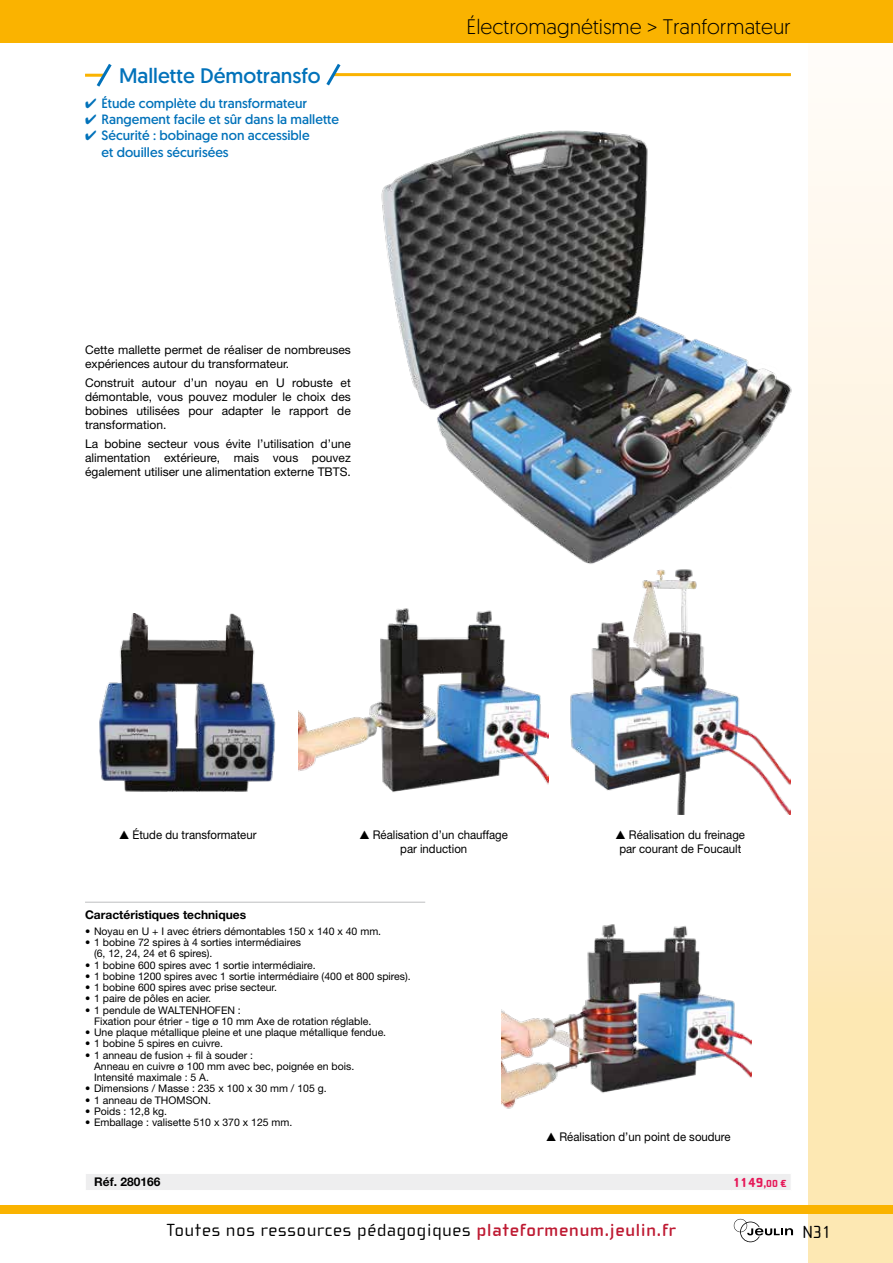
<style>
.page{position:relative;width:893px;height:1263px;background:#fff}
.page>*{position:absolute;margin:0;border:0;box-sizing:border-box;transform-origin:0 0}
.t1{font:300 21px "Geomanist";color:#000}
.t2{font:21px "Geomanist";color:#0272ba}
.t3{font:18px "Cholla Wide OT";letter-spacing:.05em;color:#000}
.t4{font:13.5px/16.2px "Geomanist";color:#0272ba}
.t5{font:800 13.5px "Cholla Wide OT";color:#e61858}
.t6{font:12px/14.2px "Helvetica Neue";color:#000;text-align:justify}
.t7{font:12px/14.2px "Helvetica Neue";color:#000;text-align:center;scale:.95 1}
.t8{font:700 12px "Helvetica Neue";color:#000}
.t9{font:10.5px/11.2px "Helvetica Neue";color:#000}
.s1{font-size:10.5px}
.s2{font-weight:700;color:#be1a32}
</style>
<div class="page">
<div style="left:808px;top:0;width:85px;height:1263px;background:linear-gradient(to bottom,#fffdfe,#fde4ab)"></div>
<div style="left:0;top:0;width:893px;height:43px;background:#fab300"></div>
<svg style="left:734px;top:1219px;width:59px;height:23px"></svg>
<div style="left:0;top:1205px;width:893px;height:8px;background:#fab300"></div>
<img style="left:381px;top:115px;width:432px;height:462px">
<img style="left:502px;top:924px;width:250px;height:185px">
<div style="left:86px;top:1174px;width:705px;height:16px;background:#eeeeef"></div>
<hr style="left:85px;top:74px;width:19px;height:3px;background:#fab300">
<svg style="left:94px;top:64px;width:18px;height:23px"></svg>
<hr style="left:334px;top:73px;width:457px;height:3px;background:#fab300">
<svg style="left:326px;top:64px;width:17px;height:22px"></svg>
<hr style="left:85px;top:902px;width:340px;height:1px;background:#bdbec0">
<img style="left:540px;top:564px;width:250px;height:251px">
<img style="left:299px;top:589px;width:250px;height:226px">
<img style="left:99px;top:614px;width:177px;height:178px">
<h1 class="t2" style="left:119px;top:62px;width:203px">Mallette Démotransfo</h1>
<p class="t4" style="left:85px;top:95px;width:224px">✔ Étude complète du transformateur</p>
<p class="t4" style="left:85px;top:111px;width:256px">✔ Rangement facile et sûr dans la mallette</p>
<p class="t4" style="left:102px;top:127px;width:210px;text-indent:-16px">✔ Sécurité : bobinage non accessible et douilles sécurisées</p>
<p class="t6" style="left:85px;top:342px;width:267px">Cette mallette permet de réaliser de nombreuses expériences autour du transformateur.</p>
<p class="t6" style="left:85px;top:375px;width:267px">Construit autour d’un noyau en U robuste et démontable, vous pouvez moduler le choix des bobines utilisées pour adapter le rapport de transformation.</p>
<p class="t6" style="left:85px;top:436px;width:267px">La bobine secteur vous évite l’utilisation d’une alimentation extérieure, mais vous pouvez également utiliser une alimentation externe TBTS.</p>
<h1 class="t1" style="left:466px;top:13px;width:326px">Électromagnétisme &gt; Tranformateur</h1>
<p class="t7" style="left:119px;top:827px;width:146px">▲ Étude du transformateur</p>
<p class="t7" style="left:359px;top:827px;width:158px">▲ Réalisation d’un chauffage par induction</p>
<p class="t7" style="left:616px;top:827px;width:138px">▲ Réalisation du freinage par courant de Foucault</p>
<p class="t8" style="left:85px;top:908px;width:163px">Caractéristiques techniques</p>
<p class="t9" style="left:85px;top:925px;width:298px">• Noyau en U + I avec étriers démontables 150 x 140 x 40 mm.</p>
<p class="t9" style="left:94px;top:937px;width:208px;text-indent:-9px">• 1 bobine 72 spires à 4 sorties intermédiaires (6, 12, 24, 24 et 6 spires).</p>
<p class="t9" style="left:85px;top:959px;width:232px">• 1 bobine 600 spires avec 1 sortie intermédiaire.</p>
<p class="t9" style="left:85px;top:970px;width:327px">• 1 bobine 1200 spires avec 1 sortie intermédiaire (400 et 800 spires).</p>
<p class="t9" style="left:85px;top:982px;width:194px">• 1 bobine 600 spires avec prise secteur.</p>
<p class="t9" style="left:85px;top:993px;width:128px">• 1 paire de pôles en acier.</p>
<p class="t9" style="left:94px;top:1004px;width:279px;text-indent:-9px">• 1 pendule de WALTENHOFEN :<br>Fixation pour étrier - tige ø 10 mm Axe de rotation réglable.</p>
<p class="t9" style="left:85px;top:1027px;width:303px">• Une plaque métallique pleine et une plaque métallique fendue.</p>
<p class="t9" style="left:85px;top:1038px;width:139px">• 1 bobine 5 spires en cuivre.</p>
<p class="t9" style="left:94px;top:1049px;width:262px;text-indent:-9px">• 1 anneau de fusion + fil à souder :<br>Anneau en cuivre ø 100 mm avec bec, poignée en bois.<br>Intensité maximale : 5 A.</p>
<p class="t9" style="left:85px;top:1083px;width:243px">• Dimensions / Masse : 235 x 100 x 30 mm / 105 g.</p>
<p class="t9" style="left:85px;top:1094px;width:127px">• 1 anneau de THOMSON.</p>
<p class="t9" style="left:85px;top:1105px;width:84px">• Poids : 12,8 kg.</p>
<p class="t9" style="left:85px;top:1116px;width:209px">• Emballage : valisette 510 x 370 x 125 mm.</p>
<p class="t7" style="left:546px;top:1129px;width:196px">▲ Réalisation d’un point de soudure</p>
<p class="t8" style="left:94px;top:1174px;width:68px">Réf. 280166</p>
<p class="t5" style="left:733px;top:1175px;width:55px">1149<span class="s1">,00 €</span></p>
<h2 class="t3" style="left:167px;top:1220px;width:510px">Toutes nos ressources pédagogiques <span class="s2">plateformenum.jeulin.fr</span></h2>
<h2 class="t3" style="left:802px;top:1222px;width:30px">N31</h2>
</div>
